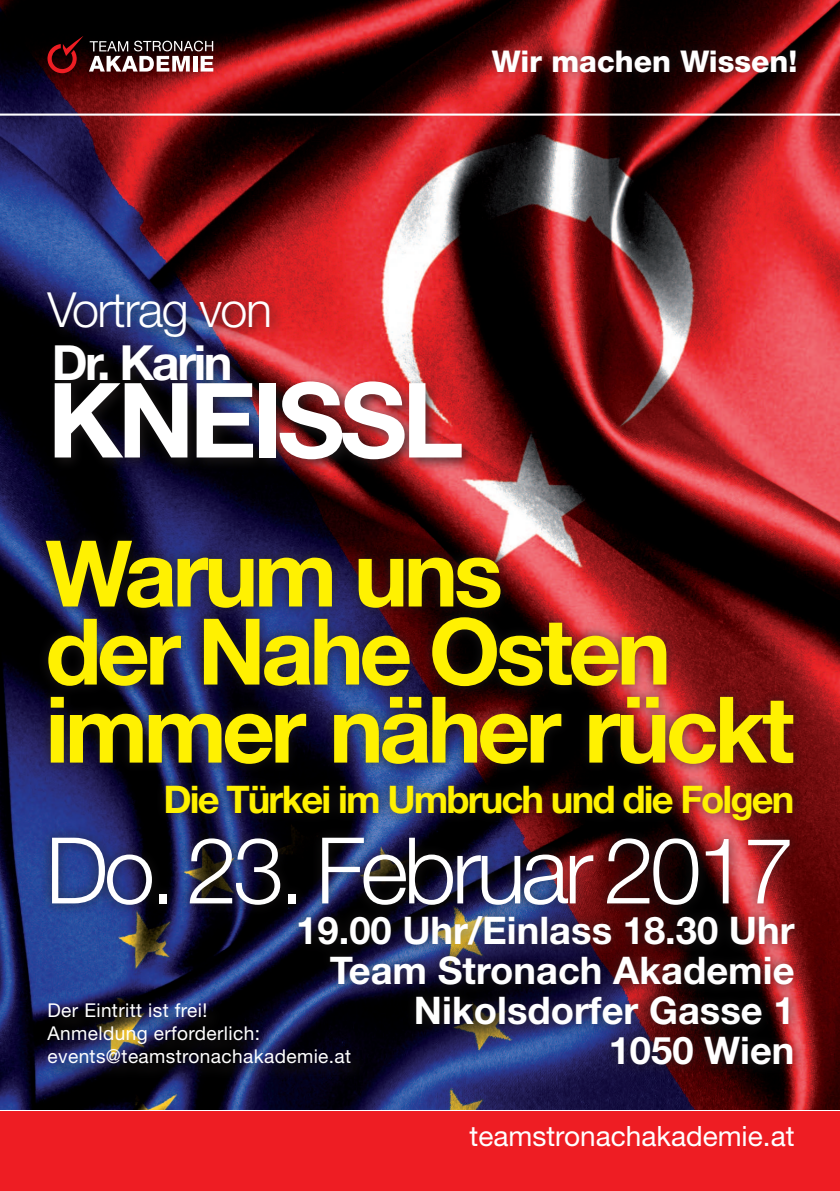
<style>
.page{position:relative;width:840px;height:1191px;background:#fff}
.page>*{position:absolute;margin:0;border:0;box-sizing:border-box;transform-origin:0 0}
.t1{font:700 104px "Helvetica Neue";color:#fff}
.t2{font:700 92px/78px "Helvetica Neue";letter-spacing:-.05em;color:#fff101}
.t3{font:300 92px "Helvetica Neue";letter-spacing:-.05em;color:#fff}
.t4{font:300 48.4px "Helvetica Neue";letter-spacing:-.03em;color:#fff}
.t5{font:700 48.4px "Helvetica Neue";letter-spacing:-.05em;color:#fff}
.t6{font:700 38.2px/40.2px "Helvetica Neue";color:#fff;text-align:right}
.t7{font:700 38.2px "Helvetica Neue";letter-spacing:-.05em;color:#fff101}
.t8{font:800 30px "Helvetica Neue";color:#fff}
.t9{font:28px "Helvetica Neue";color:#fff}
.t10{font:19px/22.8px "Helvetica Neue";letter-spacing:.02em;color:#fff}
</style>
<div class="page">
<img style="left:0;top:0;width:839px;height:1109px">
<div style="left:0;top:1111px;width:839px;height:80px;background:#ee1d23"></div>
<div style="left:35px;top:528px;width:771px;height:548px;background:#231f20;opacity:.75"></div>
<div style="left:46px;top:1000px;width:321px;height:82px;background:#231f20;opacity:.75"></div>
<div style="left:42px;top:286px;width:434px;height:188px;background:#231f20;opacity:.75"></div>
<hr style="left:0;top:113px;width:839px;height:3px;background:#fff">
<svg style="left:47px;top:35px;width:166px;height:38px"></svg>
<div style="left:481px;top:39px;width:325px;height:43px;background:#231f20;opacity:.53"></div>
<h3 class="t8" style="left:491px;top:43px;width:307px">Wir machen Wissen!</h3>
<h3 class="t4" style="left:47px;top:281px;width:226px">Vortrag von</h3>
<h3 class="t5" style="left:52px;top:333px;width:182px">Dr. Karin</h3>
<h1 class="t1" style="left:47px;top:356px;width:417px">Kneissl</h1>
<h2 class="t2" style="left:45px;top:532px;width:750px">Warum uns<br>der Nahe Osten immer näher rückt</h2>
<h3 class="t7" style="left:163px;top:776px;width:632px">Die Türkei im Umbruch und die Folgen</h3>
<h2 class="t3" style="left:45px;top:814px;width:750px">Do. 23. Februar 2017</h2>
<h3 class="t6" style="left:296px;top:909px;width:499px">19.00 Uhr/Einlass 18.30 Uhr<br>Team Stronach Akademie<br>Nikolsdorfer Gasse 1<br>1050 Wien</h3>
<p class="t10" style="left:47px;top:999px;width:305px">Der Eintritt ist frei!<br>Anmeldung erforderlich: events@teamstronachakademie.at</p>
<h3 class="t9" style="left:469px;top:1119px;width:326px">teamstronachakademie.at</h3>
</div>
